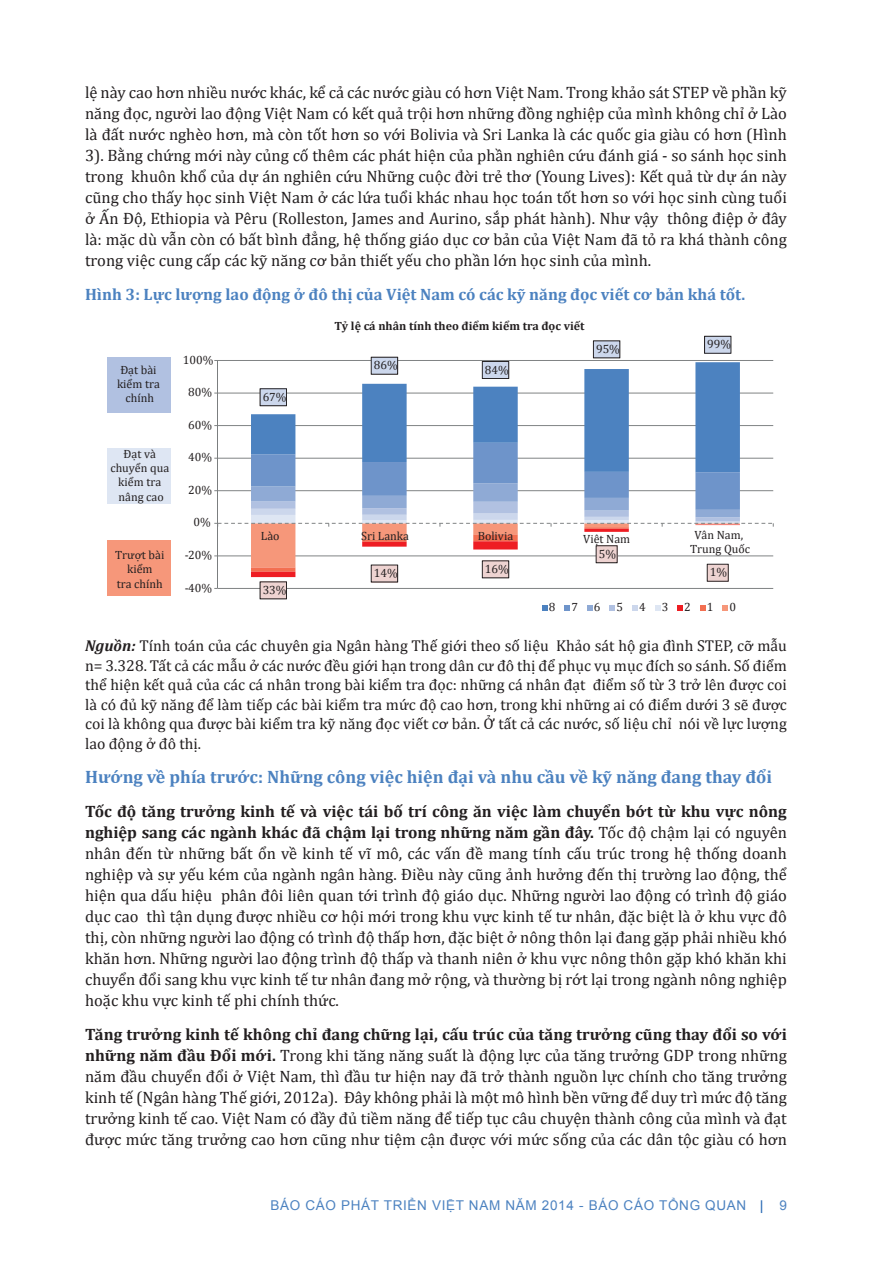
<style>
.page{position:relative;width:872px;height:1263px;background:#fff}
.page>*{position:absolute;margin:0;border:0;box-sizing:border-box;transform-origin:0 0}
.t1{font:700 18px "Cambria";color:#4c82c0}
.t2{font:16.5px/21px "Cambria";color:#231f20;text-align:justify}
.t3{font:700 16.5px "Cambria";color:#4c82c0}
.t4{font:15.75px/19.5px "Cambria";color:#231f20;text-align:justify}
.t5{font:13.5px "Arial";letter-spacing:.05em;color:#4c82c0}
.t6{font:12px/14.4px "Cambria";color:#231f20;text-align:center}
.t7{font:700 12px "Cambria";color:#231f20}
.s1{font-weight:700;font-style:italic}
.s2{font-weight:700}
</style>
<div class="page">
<svg style="left:760px;top:1200px;width:2px;height:13px"></svg>
<hr style="left:218px;top:425px;width:555px;height:1px;background:#7b7e7f">
<hr style="left:218px;top:393px;width:555px;height:1px;background:#7b7e7f">
<hr style="left:218px;top:360px;width:555px;height:1px;background:#7b7e7f">
<svg style="left:251px;top:362px;width:489px;height:81px"></svg>
<hr style="left:217px;top:360px;width:1px;height:228px;background:#7b7e7f">
<svg style="left:214px;top:443px;width:559px;height:156px"></svg>
<svg style="left:259px;top:388px;width:28px;height:18px"></svg>
<svg style="left:371px;top:357px;width:27px;height:18px"></svg>
<svg style="left:482px;top:361px;width:27px;height:18px"></svg>
<svg style="left:593px;top:340px;width:27px;height:18px"></svg>
<svg style="left:704px;top:336px;width:27px;height:18px"></svg>
<div style="left:532px;top:596px;width:209px;height:24px;background:#fff"></div>
<svg style="left:542px;top:605px;width:5px;height:6px"></svg>
<svg style="left:564px;top:605px;width:6px;height:6px"></svg>
<svg style="left:587px;top:605px;width:6px;height:6px"></svg>
<svg style="left:609px;top:605px;width:6px;height:6px"></svg>
<svg style="left:632px;top:605px;width:6px;height:6px"></svg>
<svg style="left:655px;top:605px;width:5px;height:6px"></svg>
<svg style="left:677px;top:605px;width:6px;height:6px"></svg>
<svg style="left:700px;top:605px;width:5px;height:6px"></svg>
<svg style="left:722px;top:605px;width:6px;height:6px"></svg>
<div style="left:107px;top:357px;width:64px;height:56px;background:#b1c1e1"></div>
<div style="left:107px;top:448px;width:64px;height:56px;background:#dee6f3"></div>
<div style="left:107px;top:539px;width:64px;height:56px;background:#f6977a"></div>
<p class="t2" style="left:85px;top:82px;width:703px">lệ này cao hơn nhiều nước khác, kể cả các nước giàu có hơn Việt Nam. Trong khảo sát STEP về phần kỹ năng đọc, người lao động Việt Nam có kết quả trội hơn những đồng nghiệp của mình không chỉ ở Lào là đất nước nghèo hơn, mà còn tốt hơn so với Bolivia và Sri Lanka là các quốc gia giàu có hơn (Hình 3). Bằng chứng mới này củng cố thêm các phát hiện của phần nghiên cứu đánh giá - so sánh học sinh trong khuôn khổ của dự án nghiên cứu Những cuộc đời trẻ thơ (Young Lives): Kết quả từ dự án này cũng cho thấy học sinh Việt Nam ở các lứa tuổi khác nhau học toán tốt hơn so với học sinh cùng tuổi ở Ấn Độ, Ethiopia và Pêru (Rolleston, James and Aurino, sắp phát hành). Như vậy thông điệp ở đây là: mặc dù vẫn còn có bất bình đẳng, hệ thống giáo dục cơ bản của Việt Nam đã tỏ ra khá thành công trong việc cung cấp các kỹ năng cơ bản thiết yếu cho phần lớn học sinh của mình.</p>
<p class="t3" style="left:85px;top:282px;width:661px">Hình 3: Lực lượng lao động ở đô thị của Việt Nam có các kỹ năng đọc viết cơ bản khá tốt.</p>
<p class="t7" style="left:334px;top:317px;width:251px">Tỷ lệ cá nhân tính theo điểm kiểm tra đọc viết</p>
<p class="t6" style="left:117px;top:362px;width:44px">Đạt bài kiểm tra chính</p>
<p class="t6" style="left:183px;top:352px;width:32px">100%</p>
<p class="t6" style="left:188px;top:385px;width:25px">80%</p>
<p class="t6" style="left:263px;top:390px;width:25px">67%</p>
<p class="t6" style="left:374px;top:358px;width:25px">86%</p>
<p class="t6" style="left:485px;top:362px;width:25px">84%</p>
<p class="t6" style="left:596px;top:342px;width:25px">95%</p>
<p class="t6" style="left:707px;top:337px;width:25px">99%</p>
<p class="t6" style="left:188px;top:417px;width:25px">60%</p>
<p class="t6" style="left:110px;top:446px;width:60px">Đạt và chuyển qua kiểm tra nâng cao</p>
<p class="t6" style="left:188px;top:450px;width:25px">40%</p>
<p class="t6" style="left:188px;top:482px;width:25px">20%</p>
<p class="t6" style="left:193px;top:515px;width:19px">0%</p>
<p class="t6" style="left:115px;top:548px;width:51px">Trượt bài kiểm<br>tra chính</p>
<p class="t6" style="left:185px;top:548px;width:29px">-20%</p>
<p class="t6" style="left:185px;top:580px;width:29px">-40%</p>
<p class="t6" style="left:261px;top:529px;width:20px">Lào</p>
<p class="t6" style="left:361px;top:529px;width:49px">Sri Lanka</p>
<p class="t6" style="left:478px;top:529px;width:37px">Bolivia</p>
<p class="t6" style="left:583px;top:532px;width:49px">Việt Nam</p>
<p class="t6" style="left:599px;top:546px;width:19px">5%</p>
<p class="t6" style="left:263px;top:583px;width:25px">33%</p>
<p class="t6" style="left:374px;top:566px;width:25px">14%</p>
<p class="t6" style="left:485px;top:562px;width:25px">16%</p>
<p class="t6" style="left:690px;top:527px;width:62px">Vân Nam,<br>Trung Quốc</p>
<p class="t6" style="left:710px;top:565px;width:19px">1%</p>
<p class="t6" style="left:549px;top:600px;width:8px">8</p>
<p class="t6" style="left:571px;top:600px;width:8px">7</p>
<p class="t6" style="left:594px;top:600px;width:8px">6</p>
<p class="t6" style="left:616px;top:600px;width:8px">5</p>
<p class="t6" style="left:639px;top:600px;width:8px">4</p>
<p class="t6" style="left:661px;top:600px;width:8px">3</p>
<p class="t6" style="left:684px;top:600px;width:8px">2</p>
<p class="t6" style="left:707px;top:600px;width:8px">1</p>
<p class="t6" style="left:729px;top:600px;width:8px">0</p>
<p class="t4" style="left:85px;top:636px;width:703px"><span class="s1">Nguồn:</span> Tính toán của các chuyên gia Ngân hàng Thế giới theo số liệu Khảo sát hộ gia đình STEP, cỡ mẫu n= 3.328. Tất cả các mẫu ở các nước đều giới hạn trong dân cư đô thị để phục vụ mục đích so sánh. Số điểm thể hiện kết quả của các cá nhân trong bài kiểm tra đọc: những cá nhân đạt điểm số từ 3 trở lên được coi là có đủ kỹ năng để làm tiếp các bài kiểm tra mức độ cao hơn, trong khi những ai có điểm dưới 3 sẽ được coi là không qua được bài kiểm tra kỹ năng đọc viết cơ bản. Ở tất cả các nước, số liệu chỉ nói về lực lượng lao động ở đô thị.</p>
<p class="t1" style="left:85px;top:764px;width:688px">Hướng về phía trước: Những công việc hiện đại và nhu cầu về kỹ năng đang thay đổi</p>
<p class="t2" style="left:85px;top:801px;width:703px"><span class="s2">Tốc độ tăng trưởng kinh tế và việc tái bố trí công ăn việc làm chuyển bớt từ khu vực nông nghiệp sang các ngành khác đã chậm lại trong những năm gần đây.</span> Tốc độ chậm lại có nguyên nhân đến từ những bất ổn về kinh tế vĩ mô, các vấn đề mang tính cấu trúc trong hệ thống doanh nghiệp và sự yếu kém của ngành ngân hàng. Điều này cũng ảnh hưởng đến thị trường lao động, thể hiện qua dấu hiệu phân đôi liên quan tới trình độ giáo dục. Những người lao động có trình độ giáo dục cao thì tận dụng được nhiều cơ hội mới trong khu vực kinh tế tư nhân, đặc biệt là ở khu vực đô thị, còn những người lao động có trình độ thấp hơn, đặc biệt ở nông thôn lại đang gặp phải nhiều khó khăn hơn. Những người lao động trình độ thấp và thanh niên ở khu vực nông thôn gặp khó khăn khi chuyển đổi sang khu vực kinh tế tư nhân đang mở rộng, và thường bị rớt lại trong ngành nông nghiệp hoặc khu vực kinh tế phi chính thức.</p>
<p class="t2" style="left:85px;top:1023px;width:703px"><span class="s2">Tăng trưởng kinh tế không chỉ đang chững lại, cấu trúc của tăng trưởng cũng thay đổi so với những năm đầu Đổi mới.</span> Trong khi tăng năng suất là động lực của tăng trưởng GDP trong những năm đầu chuyển đổi ở Việt Nam, thì đầu tư hiện nay đã trở thành nguồn lực chính cho tăng trưởng kinh tế (Ngân hàng Thế giới, 2012a). Đây không phải là một mô hình bền vững để duy trì mức độ tăng trưởng kinh tế cao. Việt Nam có đầy đủ tiềm năng để tiếp tục câu chuyện thành công của mình và đạt được mức tăng trưởng cao hơn cũng như tiệm cận được với mức sống của các dân tộc giàu có hơn</p>
<p class="t5" style="left:270px;top:1196px;width:477px">BÁO CÁO PHÁT TRIỂN VIỆT NAM NĂM 2014 - BÁO CÁO TỔNG QUAN</p>
<p class="t5" style="left:779px;top:1196px;width:9px">9</p>
</div>
